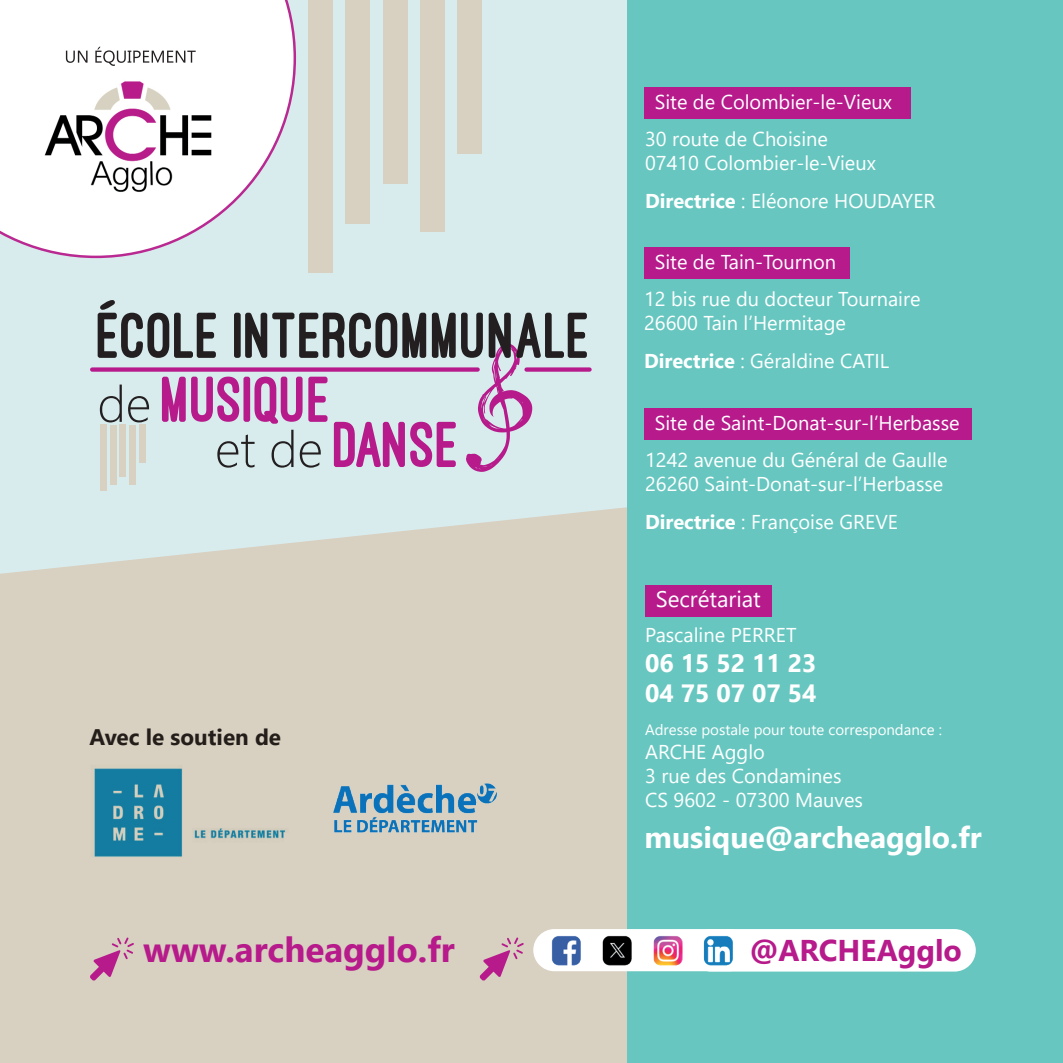
<style>
.page{position:relative;width:1063px;height:1063px;background:#d8d0c0}
.page>*{position:absolute;margin:0;border:0;box-sizing:border-box;transform-origin:0 0}
.t1{font:700 35px "Segoe UI";color:#b61a8b}
.t2{font:700 30px "Segoe UI";color:#fff}
.t3{font:700 30px "Segoe UI";color:#b61a8b}
.t4{font:700 25px/30px "Segoe UI";color:#fff}
.t5{font:700 22.5px "Segoe UI";color:#241e1b}
.t6{font:22.5px "Segoe UI";color:#fff}
.t7{font:20px/38.2px "Segoe UI";color:#fff}
.t8{font:15px "Segoe UI";color:#fff}
.s1{font-weight:700}
</style>
<div class="page">
<svg style="left:0;top:0;width:627px;height:574px;background:#d7e8e8"></svg>
<div style="left:627px;top:0;width:436px;height:1063px;background:#67c7c0"></div>
<div style="left:308px;top:0;width:24px;height:273px;background:#d8d0c0"></div>
<div style="left:383px;top:0;width:24px;height:183px;background:#d8d0c0"></div>
<div style="left:346px;top:0;width:24px;height:223px;background:#d8d0c0"></div>
<div style="left:420px;top:0;width:25px;height:231px;background:#d8d0c0"></div>
<div style="left:458px;top:0;width:24px;height:154px;background:#d8d0c0"></div>
<svg style="left:0;top:0;width:296px;height:258px;background:#ece9ed"></svg>
<div style="left:44px;top:32px;width:211px;height:43px;background:#fff"></div>
<svg style="left:66px;top:47px;width:130px;height:19px"></svg>
<div style="left:92px;top:367px;width:386px;height:5px;background:#b61a8b"></div>
<div style="left:527px;top:367px;width:63px;height:5px;background:#b61a8b"></div>
<div style="left:100px;top:424px;width:7px;height:67px;background:#d8d0c0"></div>
<div style="left:120px;top:424px;width:6px;height:53px;background:#d8d0c0"></div>
<div style="left:110px;top:426px;width:6px;height:59px;background:#d8d0c0"></div>
<div style="left:129px;top:426px;width:7px;height:59px;background:#d8d0c0"></div>
<svg style="left:98px;top:300px;width:489px;height:172px;background:#b9b1c2"></svg>
<div style="left:644px;top:87px;width:267px;height:31px;background:#b61a8b"></div>
<div style="left:644px;top:247px;width:206px;height:31px;background:#b61a8b"></div>
<div style="left:644px;top:408px;width:328px;height:31px;background:#b61a8b"></div>
<div style="left:645px;top:586px;width:127px;height:31px;background:#b61a8b"></div>
<img style="left:94px;top:768px;width:192px;height:89px">
<img style="left:333px;top:783px;width:164px;height:50px">
<svg style="left:480px;top:937px;width:44px;height:44px"></svg>
<svg style="left:90px;top:937px;width:44px;height:44px"></svg>
<div style="left:690px;top:929px;width:286px;height:43px;background:#fff;border-radius:21px"></div>
<img style="left:533px;top:929px;width:217px;height:42px;border-radius:21px">
<p class="t7" style="left:645px;top:82px;width:248px;line-height:36.8px;text-indent:10px">Site de Colombier-le-Vieux<br>30 route de Choisine</p>
<p class="t7" style="left:645px;top:142px;width:292px">07410 Colombier-le-Vieux<br><span class="s1">Directrice</span> : Eléonore HOUDAYER</p>
<p class="t7" style="left:644px;top:241px;width:278px;line-height:37.2px;text-indent:11px">Site de Tain-Tournon<br>12 bis rue du docteur Tournaire</p>
<p class="t7" style="left:644px;top:302px;width:247px">26600 Tain l’Hermitage<br><span class="s1">Directrice</span> : Géraldine CATIL</p>
<p class="t5" style="left:89px;top:716px;width:193px">Avec le soutien de</p>
<p class="t7" style="left:645px;top:403px;width:316px;line-height:36.8px;text-indent:10px">Site de Saint-Donat-sur-l’Herbasse<br>1242 avenue du Général de Gaulle</p>
<p class="t7" style="left:645px;top:463px;width:300px">26260 Saint-Donat-sur-l’Herbasse<br><span class="s1">Directrice</span> : Françoise GREVE</p>
<p class="t6" style="left:656px;top:578px;width:107px">Secrétariat</p>
<p class="t7" style="left:645px;top:614px;width:153px">Pascaline PERRET</p>
<p class="t4" style="left:645px;top:647px;width:173px">06 15 52 11 23<br>04 75 07 07 54</p>
<p class="t8" style="left:645px;top:715px;width:298px">Adresse postale pour toute correspondance :</p>
<p class="t7" style="left:645px;top:738px;width:219px;line-height:24px">ARCHE Agglo<br>3 rue des Condamines<br>CS 9602 - 07300 Mauves</p>
<h2 class="t2" style="left:645px;top:809px;width:339px">musique@archeagglo.fr</h2>
<h1 class="t1" style="left:143px;top:917px;width:313px">www.archeagglo.fr</h1>
<h2 class="t3" style="left:750px;top:922px;width:214px">@ARCHEAgglo</h2>
</div>
